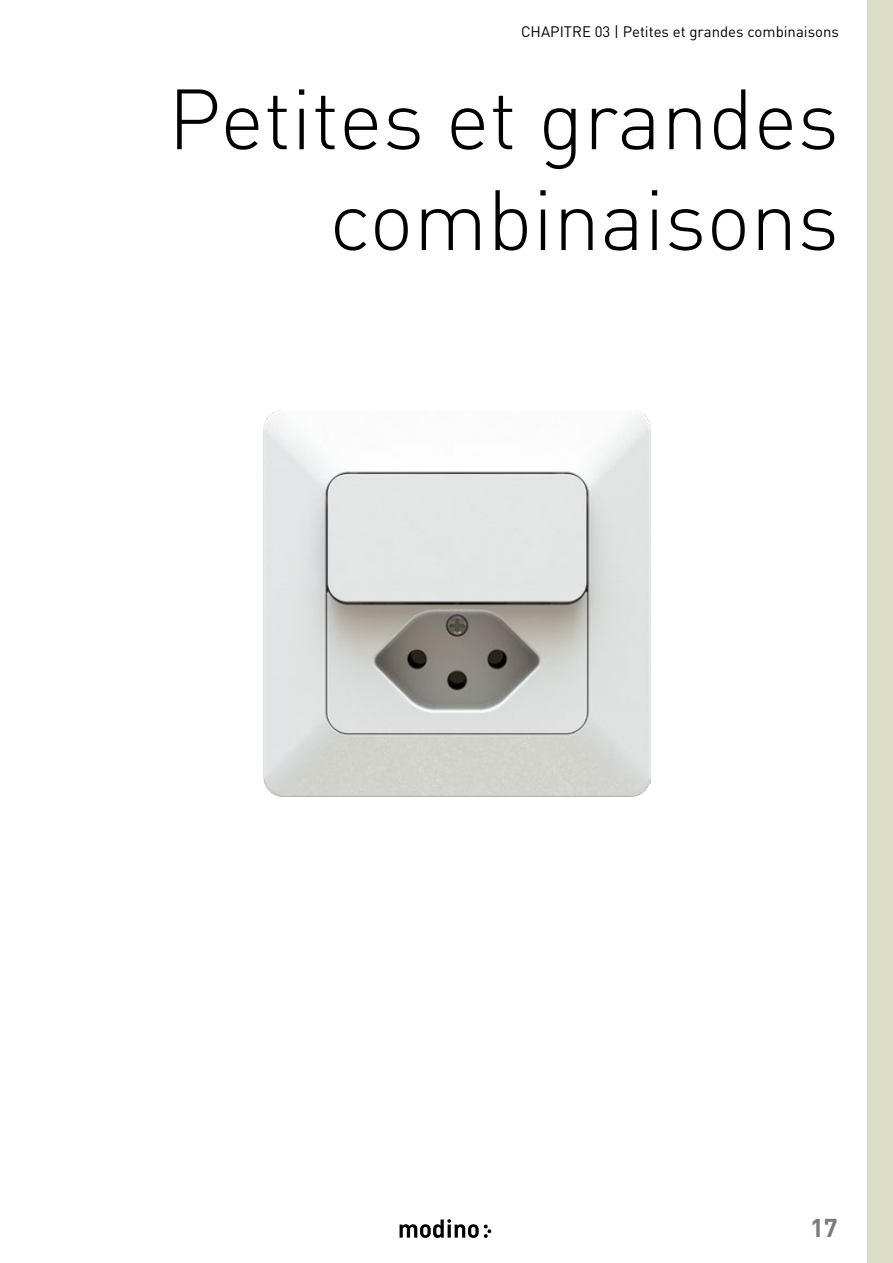
<style>
.page{position:relative;width:893px;height:1263px;background:#fff}
.page>*{position:absolute;margin:0;border:0;box-sizing:border-box;transform-origin:0 0}
.t1{font:300 84px/100.8px "DINOT";color:#000;text-align:right}
.t2{font:700 25.5px "DINOT";color:#7c7b7b}
.t3{font:15px "DINOT";color:#000}
</style>
<div class="page">
<img style="left:264px;top:410px;width:387px;height:386px">
<div style="left:867px;top:0;width:26px;height:1263px;background:#dcddc7"></div>
<svg style="left:400px;top:1219px;width:91px;height:19px"></svg>
<p class="t3" style="left:521px;top:22px;width:319px">CHAPITRE 03 | Petites et grandes combinaisons</p>
<h1 class="t1" style="left:168px;top:68px;width:672px">Petites et grandes combinaisons</h1>
<h2 class="t2" style="left:810px;top:1211px;width:29px">17</h2>
</div>
